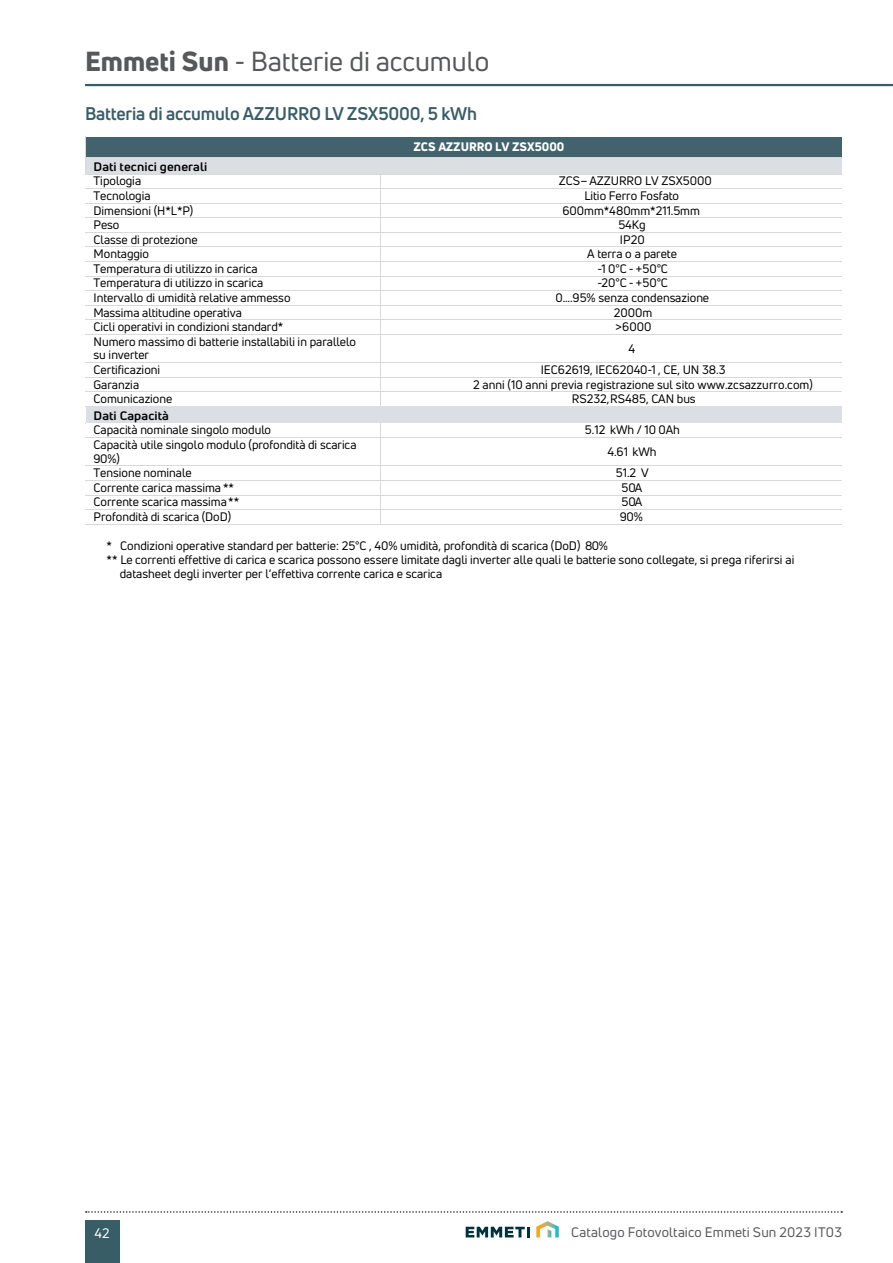
<style>
.page{position:relative;width:893px;height:1263px;background:#fff}
.page>*{position:absolute;margin:0;border:0;box-sizing:border-box;transform-origin:0 0}
.t1{font:27px "Uni Neue";color:#57585a}
.ValoreSx{font:700 18px "Uni Neue";letter-spacing:-.01em;color:#385d67}
.t2{font:13.5px "Uni Neue";letter-spacing:.01em;color:#57585a}
.t3{font:13.5px "Uni Neue";color:#fff}
.t4{font:12px/13.8px "Uni Neue";color:#000}
.t5{font:700 12px/14.5px "Uni Neue";letter-spacing:.005em;color:#000;scale:1.07 1}
.t6{font:800 12px "Uni Neue";letter-spacing:-.005em;color:#fff}
.s1{font-weight:800}
.s2{font-weight:400}
.s3{font-weight:700}
</style>
<div class="page">
<hr style="left:85px;top:84px;width:808px;height:2px;background:#385d67">
<svg style="left:536px;top:1221px;width:23px;height:16px"></svg>
<svg style="left:466px;top:1227px;width:64px;height:10px"></svg>
<div style="left:85px;top:1220px;width:34px;height:43px;background:#385d67"></div>
<svg style="left:86px;top:1211px;width:756px;height:2px"></svg>
<div style="left:86px;top:137px;width:7px;height:20px;background:#42636d"></div>
<div style="left:93px;top:137px;width:749px;height:20px;background:#42636d"></div>
<div style="left:86px;top:158px;width:7px;height:16px;background:#dbdfe3"></div>
<div style="left:93px;top:158px;width:749px;height:16px;background:#dbdfe3"></div>
<hr style="left:86px;top:157px;width:756px;height:1px;background:#d9d9d9">
<svg style="left:85px;top:136px;width:1px;height:39px"></svg>
<hr style="left:86px;top:174px;width:294px;height:1px;background:#d9d9d9">
<hr style="left:381px;top:174px;width:461px;height:1px;background:#d9d9d9">
<hr style="left:86px;top:188px;width:294px;height:1px;background:#d9d9d9">
<hr style="left:381px;top:188px;width:461px;height:1px;background:#d9d9d9">
<hr style="left:86px;top:203px;width:294px;height:1px;background:#d9d9d9">
<hr style="left:381px;top:203px;width:461px;height:1px;background:#d9d9d9">
<hr style="left:86px;top:217px;width:294px;height:1px;background:#d9d9d9">
<hr style="left:381px;top:217px;width:461px;height:1px;background:#d9d9d9">
<hr style="left:86px;top:232px;width:294px;height:1px;background:#d9d9d9">
<hr style="left:381px;top:232px;width:461px;height:1px;background:#d9d9d9">
<hr style="left:86px;top:246px;width:294px;height:1px;background:#d9d9d9">
<hr style="left:381px;top:246px;width:461px;height:1px;background:#d9d9d9">
<hr style="left:86px;top:261px;width:294px;height:1px;background:#d9d9d9">
<hr style="left:381px;top:261px;width:461px;height:1px;background:#d9d9d9">
<hr style="left:86px;top:276px;width:294px;height:1px;background:#d9d9d9">
<hr style="left:381px;top:276px;width:461px;height:1px;background:#d9d9d9">
<hr style="left:86px;top:290px;width:294px;height:1px;background:#d9d9d9">
<hr style="left:381px;top:290px;width:461px;height:1px;background:#d9d9d9">
<hr style="left:86px;top:305px;width:294px;height:1px;background:#d9d9d9">
<hr style="left:381px;top:305px;width:461px;height:1px;background:#d9d9d9">
<hr style="left:86px;top:319px;width:294px;height:1px;background:#d9d9d9">
<hr style="left:381px;top:319px;width:461px;height:1px;background:#d9d9d9">
<hr style="left:86px;top:334px;width:294px;height:1px;background:#d9d9d9">
<hr style="left:381px;top:334px;width:461px;height:1px;background:#d9d9d9">
<hr style="left:86px;top:362px;width:294px;height:1px;background:#d9d9d9">
<hr style="left:381px;top:362px;width:461px;height:1px;background:#d9d9d9">
<hr style="left:86px;top:377px;width:294px;height:1px;background:#d9d9d9">
<hr style="left:381px;top:377px;width:461px;height:1px;background:#d9d9d9">
<hr style="left:86px;top:391px;width:294px;height:1px;background:#d9d9d9">
<hr style="left:381px;top:391px;width:461px;height:1px;background:#d9d9d9">
<div style="left:86px;top:407px;width:7px;height:16px;background:#dbdfe3"></div>
<div style="left:93px;top:407px;width:749px;height:16px;background:#dbdfe3"></div>
<svg style="left:380px;top:174px;width:1px;height:233px"></svg>
<hr style="left:86px;top:437px;width:294px;height:1px;background:#d9d9d9">
<hr style="left:381px;top:437px;width:461px;height:1px;background:#d9d9d9">
<hr style="left:86px;top:466px;width:294px;height:1px;background:#d9d9d9">
<hr style="left:381px;top:466px;width:461px;height:1px;background:#d9d9d9">
<hr style="left:86px;top:480px;width:294px;height:1px;background:#d9d9d9">
<hr style="left:381px;top:480px;width:461px;height:1px;background:#d9d9d9">
<hr style="left:86px;top:495px;width:294px;height:1px;background:#d9d9d9">
<hr style="left:381px;top:495px;width:461px;height:1px;background:#d9d9d9">
<hr style="left:86px;top:509px;width:294px;height:1px;background:#d9d9d9">
<hr style="left:381px;top:509px;width:461px;height:1px;background:#d9d9d9">
<hr style="left:86px;top:524px;width:294px;height:1px;background:#d9d9d9">
<svg style="left:380px;top:423px;width:1px;height:102px"></svg>
<hr style="left:381px;top:524px;width:461px;height:1px;background:#d9d9d9">
<p class="t1" style="left:85px;top:45px;width:406px"><span class="s1">Emmeti Sun</span> - Batterie di accumulo</p>
<p class="ValoreSx" style="left:85px;top:102px;width:394px">Batteria di accumulo AZZURRO LV ZSX5000, 5 kWh</p>
<p class="t5" style="left:93px;top:159px;width:108px">Dati tecnici generali<br><span class="s2">Tipologia</span></p>
<p class="t6" style="left:413px;top:139px;width:152px">ZCS AZZURRO LV ZSX5000</p>
<p class="t4" style="left:559px;top:174px;width:155px">ZCS–AZZURRO LV ZSX5000</p>
<p class="t4" style="left:93px;top:189px;width:59px">Tecnologia</p>
<p class="t4" style="left:584px;top:189px;width:96px">Litio Ferro Fosfato</p>
<p class="t4" style="left:93px;top:203px;width:101px">Dimensioni (H*L*P)</p>
<p class="t4" style="left:562px;top:203px;width:139px">600mm*480mm*211.5mm</p>
<p class="t4" style="left:93px;top:218px;width:27px">Peso</p>
<p class="t4" style="left:618px;top:218px;width:29px">54Kg</p>
<p class="t4" style="left:93px;top:232px;width:106px">Classe di protezione</p>
<p class="t4" style="left:620px;top:232px;width:26px">IP20</p>
<p class="t4" style="left:93px;top:247px;width:57px">Montaggio</p>
<p class="t4" style="left:587px;top:247px;width:91px">A terra o a parete</p>
<p class="t4" style="left:93px;top:261px;width:166px">Temperatura di utilizzo in carica</p>
<p class="t4" style="left:597px;top:261px;width:72px">-1 0°C - +50°C</p>
<p class="t4" style="left:93px;top:276px;width:171px">Temperatura di utilizzo in scarica</p>
<p class="t4" style="left:597px;top:276px;width:72px">-20°C - +50°C</p>
<p class="t4" style="left:93px;top:291px;width:199px">Intervallo di umidità relative ammesso</p>
<p class="t4" style="left:555px;top:291px;width:155px">0….95% senza condensazione</p>
<p class="t4" style="left:93px;top:305px;width:150px">Massima altitudine operativa</p>
<p class="t4" style="left:614px;top:305px;width:40px">2000m</p>
<p class="t4" style="left:93px;top:320px;width:191px">Cicli operativi in condizioni standard*</p>
<p class="t4" style="left:615px;top:320px;width:38px">&gt;6000</p>
<p class="t4" style="left:93px;top:334px;width:264px">Numero massimo di batterie installabili in parallelo su inverter</p>
<p class="t4" style="left:629px;top:341px;width:8px">4</p>
<p class="t4" style="left:93px;top:363px;width:68px">Certificazioni</p>
<p class="t4" style="left:541px;top:363px;width:186px">IEC62619, IEC62040-1 , CE, UN 38.3</p>
<p class="t4" style="left:93px;top:377px;width:47px">Garanzia</p>
<p class="t4" style="left:473px;top:377px;width:341px">2 anni (10 anni previa registrazione sul sito www.zcsazzurro.com)</p>
<p class="t4" style="left:93px;top:392px;width:80px">Comunicazione</p>
<p class="t4" style="left:572px;top:392px;width:125px">RS232, RS485, CAN bus</p>
<p class="t4" style="left:93px;top:408px;width:179px;line-height:14.7px"><span class="s3">Dati Capacità<br></span>Capacità nominale singolo modulo</p>
<p class="t4" style="left:585px;top:423px;width:97px">5.12 kWh / 10 0Ah</p>
<p class="t4" style="left:93px;top:438px;width:265px">Capacità utile singolo modulo (profondità di scarica<br>90%)</p>
<p class="t4" style="left:607px;top:445px;width:51px">4.61 kWh</p>
<p class="t4" style="left:93px;top:466px;width:100px">Tensione nominale</p>
<p class="t4" style="left:616px;top:466px;width:34px">51.2 V</p>
<p class="t4" style="left:93px;top:481px;width:142px">Corrente carica massima **</p>
<p class="t4" style="left:622px;top:481px;width:22px">50A</p>
<p class="t4" style="left:93px;top:495px;width:147px">Corrente scarica massima **</p>
<p class="t4" style="left:622px;top:495px;width:22px">50A</p>
<p class="t4" style="left:93px;top:510px;width:139px">Profondità di scarica (DoD)</p>
<p class="t4" style="left:620px;top:510px;width:25px">90%</p>
<p class="t4" style="left:106px;top:539px;width:503px">* Condizioni operative standard per batterie: 25°C , 40% umidità, profondità di scarica (DoD) 80%</p>
<p class="t4" style="left:106px;top:553px;width:689px">** Le correnti effettive di carica e scarica possono essere limitate dagli inverter alle quali le batterie sono collegate, si prega riferirsi ai</p>
<p class="t4" style="left:120px;top:567px;width:324px">datasheet degli inverter per l’effettiva corrente carica e scarica</p>
<p class="t3" style="left:95px;top:1225px;width:17px">42</p>
<p class="t2" style="left:571px;top:1224px;width:272px">Catalogo Fotovoltaico Emmeti Sun 2023 IT03</p>
</div>
